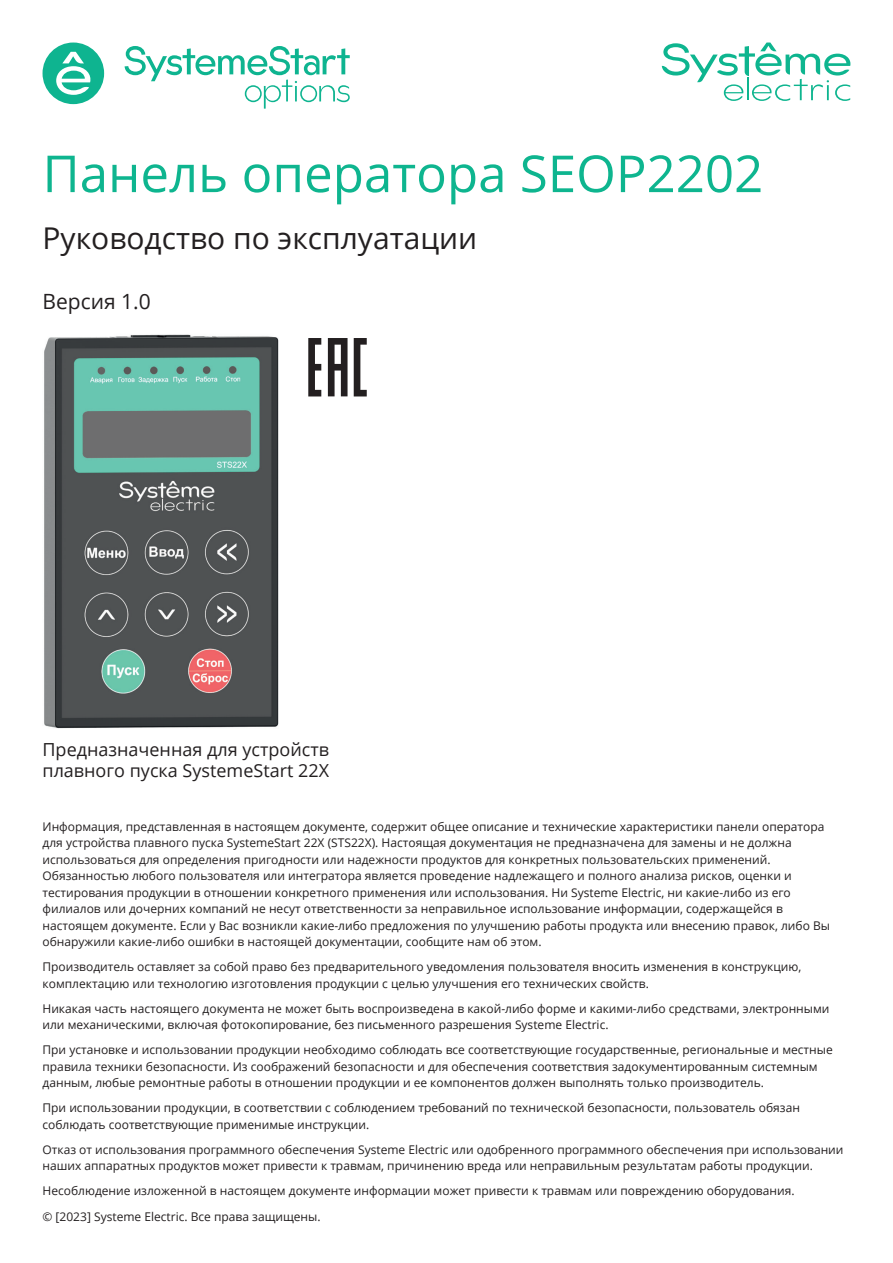
<style>
.page{position:relative;width:893px;height:1263px;background:#fff}
.page>*{position:absolute;margin:0;border:0;box-sizing:border-box;transform-origin:0 0}
.t1{font:51px "Open Sans";color:#0eb58f}
.t2{font:30px "Open Sans";color:#231f20}
.t3{font:21px "Open Sans";color:#231f20}
.t4{font:18px/21.6px "Open Sans";color:#231f20}
.t5{font:12px/16.5px "Open Sans";color:#231f20}
</style>
<div class="page">
<svg style="left:662px;top:43px;width:189px;height:58px"></svg>
<img style="left:44px;top:334px;width:234px;height:395px">
<svg style="left:308px;top:338px;width:13px;height:58px"></svg>
<svg style="left:328px;top:338px;width:20px;height:58px"></svg>
<svg style="left:354px;top:338px;width:13px;height:58px"></svg>
<svg style="left:43px;top:43px;width:61px;height:61px"></svg>
<svg style="left:125px;top:46px;width:225px;height:63px"></svg>
<h1 class="t1" style="left:43px;top:139px;width:722px">Панель оператора SEOP2202</h1>
<h2 class="t2" style="left:43px;top:218px;width:436px">Руководство по эксплуатации</h2>
<h3 class="t3" style="left:43px;top:287px;width:110px">Версия 1.0</h3>
<h3 class="t4" style="left:43px;top:738px;width:288px">Предназначенная для устройств плавного пуска SystemeStart 22X</h3>
<p class="t5" style="left:43px;top:818px;width:789px">Информация, представленная в настоящем документе, содержит общее описание и технические характеристики панели оператора для устройства плавного пуска SystemeStart 22X (STS22X). Настоящая документация не предназначена для замены и не должна использоваться для определения пригодности или надежности продуктов для конкретных пользовательских применений.<br>Обязанностью любого пользователя или интегратора является проведение надлежащего и полного анализа рисков, оценки и тестирования продукции в отношении конкретного применения или использования. Ни Systeme Electric, ни какие-либо из его филиалов или дочерних компаний не несут ответственности за неправильное использование информации, содержащейся в настоящем документе. Если у Вас возникли какие-либо предложения по улучшению работы продукта или внесению правок, либо Вы обнаружили какие-либо ошибки в настоящей документации, сообщите нам об этом.</p>
<p class="t5" style="left:43px;top:958px;width:760px">Производитель оставляет за собой право без предварительного уведомления пользователя вносить изменения в конструкцию, комплектацию или технологию изготовления продукции с целью улучшения его технических свойств.</p>
<p class="t5" style="left:43px;top:1000px;width:788px">Никакая часть настоящего документа не может быть воспроизведена в какой-либо форме и какими-либо средствами, электронными или механическими, включая фотокопирование, без письменного разрешения Systeme Electric.</p>
<p class="t5" style="left:43px;top:1041px;width:792px">При установке и использовании продукции необходимо соблюдать все соответствующие государственные, региональные и местные правила техники безопасности. Из соображений безопасности и для обеспечения соответствия задокументированным системным данным, любые ремонтные работы в отношении продукции и ее компонентов должен выполнять только производитель.</p>
<p class="t5" style="left:43px;top:1099px;width:759px">При использовании продукции, в соответствии с соблюдением требований по технической безопасности, пользователь обязан соблюдать соответствующие применимые инструкции.</p>
<p class="t5" style="left:43px;top:1141px;width:802px">Отказ от использования программного обеспечения Systeme Electric или одобренного программного обеспечения при использовании наших аппаратных продуктов может привести к травмам, причинению вреда или неправильным результатам работы продукции.</p>
<p class="t5" style="left:43px;top:1178px;width:753px;line-height:25px">Несоблюдение изложенной в настоящем документе информации может привести к травмам или повреждению оборудования. © [2023] Systeme Electric. Все права защищены.</p>
</div>
